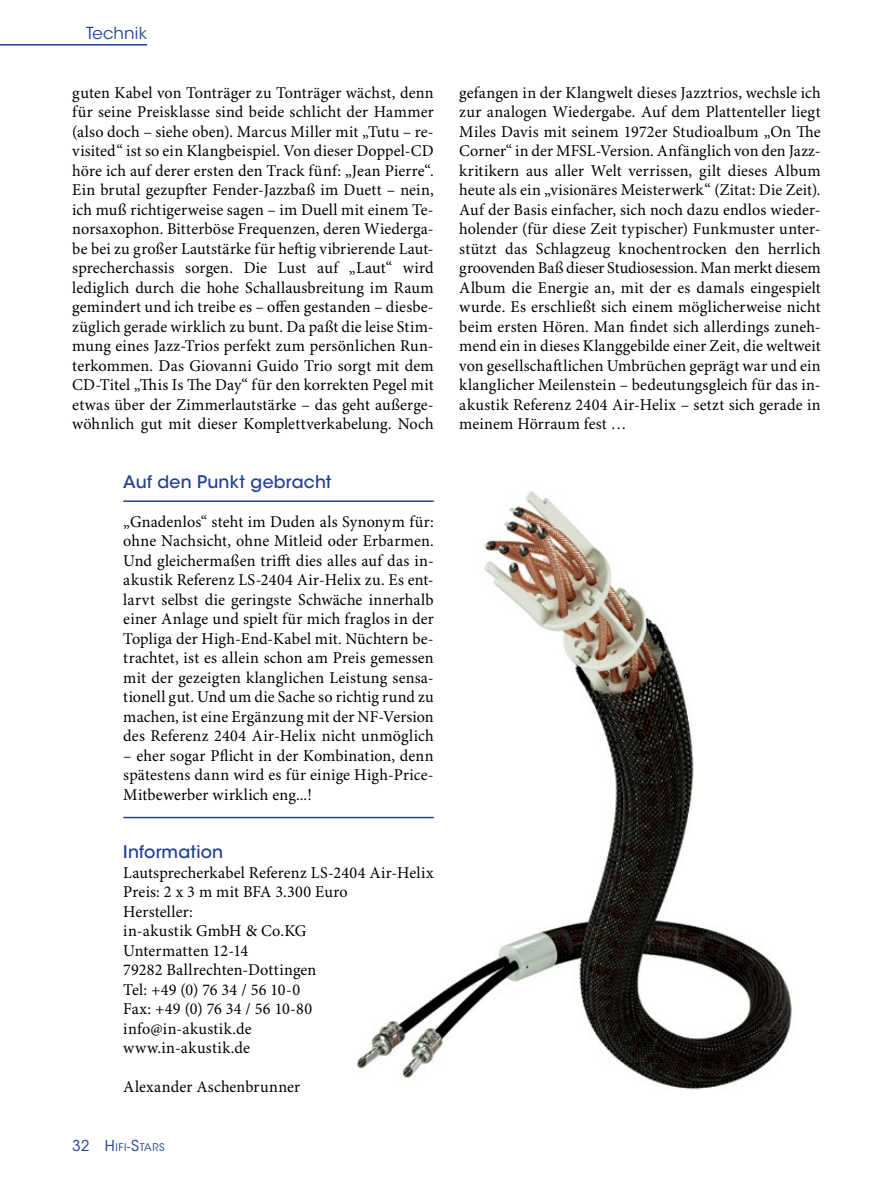
<style>
.page{position:relative;width:893px;height:1191px;background:#fff}
.page>*{position:absolute;margin:0;border:0;box-sizing:border-box;transform-origin:0 0}
.t1{font:500 17.25px "ITC Avant Garde Std";letter-spacing:.01em;color:#224090}
.t2{font:16.5px/19.5px "Minion Pro";letter-spacing:.01em;color:#000;text-align:justify}
.t3{font:16.5px "ITC Avant Garde Std";letter-spacing:.01em;color:#224090}
.t4{font:15px "ITC Avant Garde Std";color:#224090}
.t5{font:10.5px "ITC Avant Garde Std";letter-spacing:.055em;color:#224090}
.s1{font-size:15px}
.s2{font-size:12px}
</style>
<div class="page">
<img style="left:304px;top:491px;width:488px;height:599px">
<hr style="left:123px;top:500px;width:311px;height:2px;background:#224090">
<hr style="left:123px;top:817px;width:311px;height:1px;background:#224090">
<hr style="left:0;top:44px;width:147px;height:2px;background:#224090">
<p class="t3" style="left:86px;top:23px;width:62px">Technik</p>
<p class="t2" style="left:72px;top:83px;width:363px">guten Kabel von Tonträger zu Tonträger wächst, denn für seine Preisklasse sind beide schlicht der Hammer (also doch – siehe oben). Marcus Miller mit „Tutu – re&shy;visited“ ist so ein Klangbeispiel. Von dieser Doppel-CD höre ich auf derer ersten den Track fünf: „Jean Pierre“.<br>Ein brutal gezupfter Fender-Jazzbaß im Duett – nein, ich muß richtigerweise sagen – im Duell mit einem Te&shy;norsaxophon. Bitterböse Frequenzen, deren Wiederga&shy;be bei zu großer Lautstärke für heftig vibrierende Laut&shy;sprecherchassis sorgen. Die Lust auf „Laut“ wird lediglich durch die hohe Schallausbreitung im Raum gemindert und ich treibe es – offen gestanden – diesbe&shy;züglich gerade wirklich zu bunt. Da paßt die leise Stim&shy;mung eines Jazz-Trios perfekt zum persönlichen Run&shy;terkommen. Das Giovanni Guido Trio sorgt mit dem CD-Titel „This Is The Day“ für den korrekten Pegel mit etwas über der Zimmerlautstärke – das geht außerge&shy;wöhnlich gut mit dieser Komplettverkabelung. Noch</p>
<p class="t2" style="left:459px;top:83px;width:363px">gefangen in der Klangwelt dieses Jazztrios, wechsle ich zur analogen Wiedergabe. Auf dem Plattenteller liegt Miles Davis mit seinem 1972er Studioalbum „On The Corner“ in der MFSL-Version. Anfänglich von den Jazz&shy;kritikern aus aller Welt verrissen, gilt dieses Album heute als ein „visionäres Meisterwerk“ (Zitat: Die Zeit).<br>Auf der Basis einfacher, sich noch dazu endlos wieder&shy;holender (für diese Zeit typischer) Funkmuster unter&shy;stützt das Schlagzeug knochentrocken den herrlich groovenden Baß dieser Studiosession. Man merkt diesem Album die Energie an, mit der es damals eingespielt wurde. Es erschließt sich einem möglicherweise nicht beim ersten Hören. Man findet sich allerdings zuneh&shy;mend ein in dieses Klanggebilde einer Zeit, die weltweit von gesellschaftlichen Umbrüchen geprägt war und ein klanglicher Meilenstein – bedeutungsgleich für das in&shy;akustik Referenz 2404 Air-Helix – setzt sich gerade in meinem Hörraum fest …</p>
<p class="t1" style="left:123px;top:471px;width:210px">Auf den Punkt gebracht</p>
<p class="t2" style="left:123px;top:512px;width:312px">„Gnadenlos“ steht im Duden als Synonym für: ohne Nachsicht, ohne Mitleid oder Erbarmen.<br>Und gleichermaßen trifft dies alles auf das in&shy;akustik Referenz LS-2404 Air-Helix zu. Es ent&shy;larvt selbst die geringste Schwäche innerhalb einer Anlage und spielt für mich fraglos in der Topliga der High-End-Kabel mit. Nüchtern be&shy;trachtet, ist es allein schon am Preis gemessen mit der gezeigten klanglichen Leistung sensa&shy;tionell gut. Und um die Sache so richtig rund zu machen, ist eine Ergänzung mit der NF-Version des Referenz 2404 Air-Helix nicht unmöglich</p>
<p class="t2" style="left:123px;top:746px;width:312px">– eher sogar Pflicht in der Kombination, denn spätestens dann wird es für einige High-Price-Mitbewerber wirklich eng...!</p>
<p class="t1" style="left:123px;top:841px;width:101px">Information</p>
<p class="t2" style="left:123px;top:863px;width:312px;text-align:left">Lautsprecherkabel Referenz LS-2404 Air-Helix<br>Preis: 2 x 3 m mit BFA 3.300 Euro<br>Hersteller:<br>in-akustik GmbH &amp; Co.KG<br>Untermatten 12-14<br>79282 Ballrechten-Dottingen<br>Tel: +49 (0) 76 34 / 56 10-0<br>Fax: +49 (0) 76 34 / 56 10-80 info@in-akustik.de<br>www.in-akustik.de</p>
<p class="t2" style="left:123px;top:1078px;width:178px">Alexander Aschenbrunner</p>
<p class="t4" style="left:72px;top:1136px;width:19px">32</p>
<p class="t5" style="left:105px;top:1140px;width:61px"><span class="s1">H</span>IFI<span class="s2">-</span><span class="s1">S</span>TARS</p>
</div>
